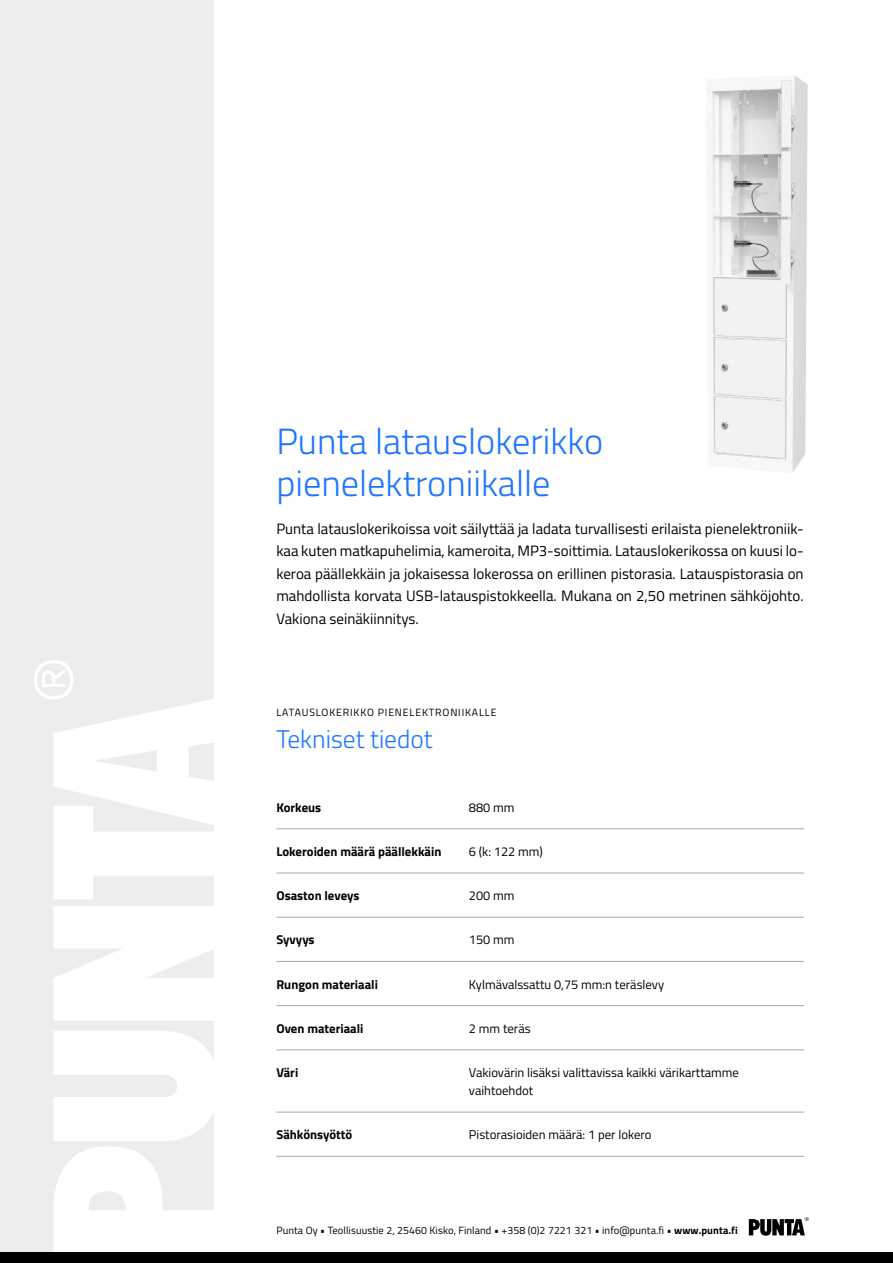
<style>
.page{position:relative;width:893px;height:1263px;background:#fff}
.page>*{position:absolute;margin:0;border:0;box-sizing:border-box;transform-origin:0 0}
.t1{font:300 36.45px/42px "Titillium Web";color:#1f75ff}
.t2{font:300 25.5px "Titillium Web";color:#1f75ff}
.t3{font:15px/22.5px "Titillium Web";color:#000;text-align:justify}
.t4{font:12.75px/18px "Titillium Web";color:#000}
.t5{font:700 12.75px "Titillium Web";color:#000}
.t6{font:10.5px "Titillium Web";letter-spacing:.01em;color:#000}
.t7{font:10.5px "Titillium Web";letter-spacing:.08em;color:#000}
.s1{font-weight:700}
</style>
<div class="page">
<div style="left:0;top:0;width:214px;height:1263px;background:#ededee"></div>
<svg style="left:53px;top:906px;width:161px;height:346px"></svg>
<svg style="left:34px;top:660px;width:180px;height:239px"></svg>
<svg style="left:749px;top:1217px;width:60px;height:19px"></svg>
<div style="left:0;top:1252px;width:893px;height:11px;background:#000"></div>
<img style="left:707px;top:75px;width:101px;height:398px">
<hr style="left:276px;top:828px;width:193px;height:1px;background:#a7a9ac">
<hr style="left:469px;top:828px;width:335px;height:1px;background:#a7a9ac">
<hr style="left:276px;top:873px;width:193px;height:1px;background:#a7a9ac">
<hr style="left:469px;top:873px;width:335px;height:1px;background:#a7a9ac">
<hr style="left:276px;top:961px;width:193px;height:1px;background:#a7a9ac">
<hr style="left:469px;top:961px;width:335px;height:1px;background:#a7a9ac">
<hr style="left:276px;top:1005px;width:193px;height:1px;background:#a7a9ac">
<hr style="left:469px;top:1005px;width:335px;height:1px;background:#a7a9ac">
<hr style="left:276px;top:1049px;width:193px;height:1px;background:#a7a9ac">
<hr style="left:469px;top:1049px;width:335px;height:1px;background:#a7a9ac">
<hr style="left:276px;top:1112px;width:193px;height:1px;background:#a7a9ac">
<hr style="left:469px;top:1112px;width:335px;height:1px;background:#a7a9ac">
<hr style="left:276px;top:1156px;width:193px;height:1px;background:#a7a9ac">
<hr style="left:469px;top:1156px;width:335px;height:1px;background:#a7a9ac">
<hr style="left:276px;top:917px;width:193px;height:1px;background:#a7a9ac">
<hr style="left:469px;top:917px;width:335px;height:1px;background:#a7a9ac">
<h1 class="t1" style="left:276px;top:418px;width:328px">Punta latauslokerikko pienelektroniikalle</h1>
<p class="t3" style="left:276px;top:516px;width:529px">Punta latauslokerikoissa voit säilyttää ja ladata turvallisesti erilaista pienelektroniik&shy;kaa kuten matkapuhelimia, kameroita, MP3-soittimia. Latauslokerikossa on kuusi lo&shy;keroa päällekkäin ja jokaisessa lokerossa on erillinen pistorasia. Latauspistorasia on mahdollista korvata USB-latauspistokkeella. Mukana on 2,50 metrinen sähköjohto.<br>Vakiona seinäkiinnitys.</p>
<p class="t7" style="left:276px;top:704px;width:222px">LATAUSLOKERIKKO PIENELEKTRONIIKALLE</p>
<h2 class="t2" style="left:276px;top:720px;width:158px">Tekniset tiedot</h2>
<p class="t5" style="left:276px;top:797px;width:46px">Korkeus</p>
<p class="t4" style="left:469px;top:798px;width:47px">880 mm</p>
<p class="t5" style="left:276px;top:842px;width:167px">Lokeroiden määrä päällekkäin</p>
<p class="t4" style="left:469px;top:842px;width:75px">6 (k: 122 mm)</p>
<p class="t5" style="left:276px;top:886px;width:84px">Osaston leveys</p>
<p class="t4" style="left:469px;top:886px;width:47px">200 mm</p>
<p class="t5" style="left:276px;top:930px;width:40px">Syvyys</p>
<p class="t4" style="left:469px;top:930px;width:47px">150 mm</p>
<p class="t5" style="left:276px;top:974px;width:103px">Rungon materiaali</p>
<p class="t4" style="left:469px;top:974px;width:197px">Kylmävalssattu 0,75 mm:n teräslevy</p>
<p class="t5" style="left:276px;top:1019px;width:89px">Oven materiaali</p>
<p class="t4" style="left:469px;top:1019px;width:63px">2 mm teräs</p>
<p class="t5" style="left:276px;top:1063px;width:23px">Väri</p>
<p class="t4" style="left:469px;top:1063px;width:271px">Vakiovärin lisäksi valittavissa kaikki värikarttamme vaihtoehdot</p>
<p class="t5" style="left:276px;top:1125px;width:77px">Sähkönsyöttö</p>
<p class="t4" style="left:469px;top:1125px;width:184px">Pistorasioiden määrä: 1 per lokero</p>
<p class="t6" style="left:276px;top:1222px;width:463px">Punta Oy • Teollisuustie 2, 25460 Kisko, Finland • +358 (0)2 7221 321 • info@punta.fi • <span class="s1">www.punta.fi</span></p>
</div>
